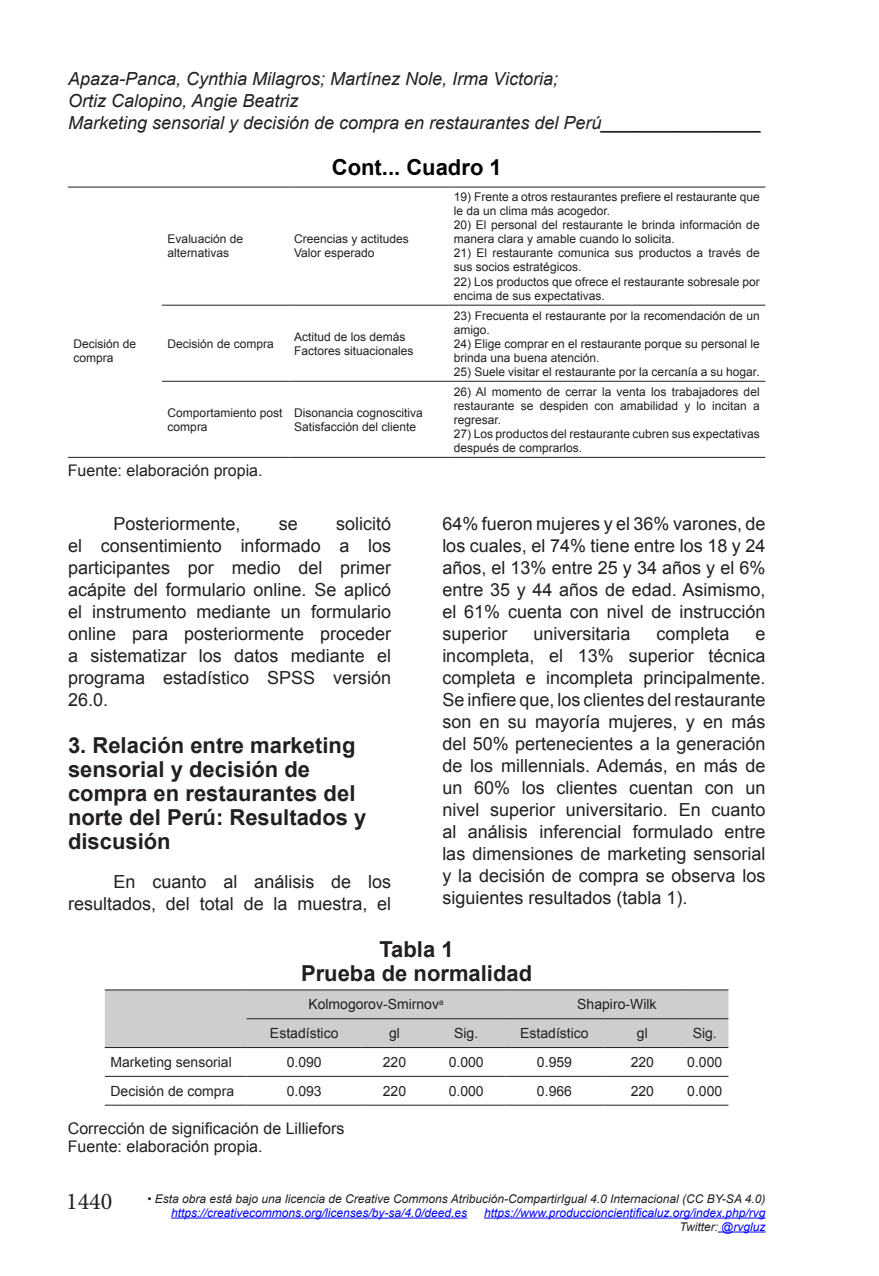
<style>
.page{position:relative;width:879px;height:1276px;background:#fff}
.page>*{position:absolute;margin:0;border:0;box-sizing:border-box;transform-origin:0 0}
.t1{font:24px "Minion Pro";color:#231f20}
.TITULO_1{font:700 22px/24px "Arial";color:#231f20}
.TITULOS_GRAFICOS_Y_T{font:700 22px "Arial";color:#231f20}
.TITULOS_GRAFICOS_Y_T-2{font:700 22px "Arial";color:#000}
.CONTENIDO{font:18px/22px "Arial";color:#231f20;text-align:justify}
.t2{font:italic 18px/21.6px "Arial";color:#231f20}
.fuente{font:16px "Arial";color:#231f20}
.t3{font:14px "Arial";color:#231f20}
.t4{font:12px/14px "Arial";color:#231f20}
.t5{font:italic 12px/14px "Arial";color:#00f;text-align:right}
.t6{font:italic 12px "Arial";color:#231f20}
.s1{color:#231f20}
</style>
<div class="page">
<hr style="left:171px;top:1217px;width:296px;height:1px;background:#00f">
<hr style="left:484px;top:1217px;width:281px;height:1px;background:#00f">
<hr style="left:718px;top:1231px;width:47px;height:1px;background:#00f">
<hr style="left:68px;top:187px;width:94px;height:1px;background:#231f20">
<hr style="left:68px;top:457px;width:94px;height:1px;background:#231f20">
<hr style="left:162px;top:187px;width:126px;height:1px;background:#231f20">
<hr style="left:288px;top:187px;width:160px;height:1px;background:#231f20">
<hr style="left:448px;top:187px;width:317px;height:1px;background:#231f20">
<hr style="left:162px;top:305px;width:126px;height:1px;background:#231f20">
<hr style="left:288px;top:305px;width:160px;height:1px;background:#231f20">
<hr style="left:448px;top:305px;width:317px;height:1px;background:#231f20">
<hr style="left:162px;top:381px;width:126px;height:1px;background:#231f20">
<hr style="left:288px;top:381px;width:160px;height:1px;background:#231f20">
<hr style="left:448px;top:381px;width:317px;height:1px;background:#231f20">
<hr style="left:162px;top:457px;width:126px;height:1px;background:#231f20">
<hr style="left:288px;top:457px;width:160px;height:1px;background:#231f20">
<hr style="left:448px;top:457px;width:317px;height:1px;background:#231f20">
<div style="left:105px;top:990px;width:623px;height:57px;background:#cdced0"></div>
<hr style="left:105px;top:989px;width:142px;height:1px;background:#231f20">
<hr style="left:247px;top:989px;width:115px;height:1px;background:#231f20">
<hr style="left:362px;top:989px;width:65px;height:1px;background:#231f20">
<hr style="left:427px;top:989px;width:78px;height:1px;background:#231f20">
<hr style="left:505px;top:989px;width:98px;height:1px;background:#231f20">
<hr style="left:603px;top:989px;width:78px;height:1px;background:#231f20">
<hr style="left:681px;top:989px;width:47px;height:1px;background:#231f20">
<hr style="left:247px;top:1018px;width:115px;height:1px;background:#231f20">
<hr style="left:362px;top:1018px;width:65px;height:1px;background:#231f20">
<hr style="left:427px;top:1018px;width:78px;height:1px;background:#231f20">
<hr style="left:505px;top:1018px;width:98px;height:1px;background:#231f20">
<hr style="left:603px;top:1018px;width:78px;height:1px;background:#231f20">
<hr style="left:681px;top:1018px;width:47px;height:1px;background:#231f20">
<hr style="left:105px;top:1047px;width:142px;height:1px;background:#231f20">
<hr style="left:247px;top:1047px;width:115px;height:1px;background:#231f20">
<hr style="left:362px;top:1047px;width:65px;height:1px;background:#231f20">
<hr style="left:427px;top:1047px;width:78px;height:1px;background:#231f20">
<hr style="left:505px;top:1047px;width:98px;height:1px;background:#231f20">
<hr style="left:603px;top:1047px;width:78px;height:1px;background:#231f20">
<hr style="left:681px;top:1047px;width:47px;height:1px;background:#231f20">
<hr style="left:105px;top:1076px;width:142px;height:1px;background:#231f20">
<hr style="left:247px;top:1076px;width:115px;height:1px;background:#231f20">
<hr style="left:362px;top:1076px;width:65px;height:1px;background:#231f20">
<hr style="left:427px;top:1076px;width:78px;height:1px;background:#231f20">
<hr style="left:505px;top:1076px;width:98px;height:1px;background:#231f20">
<hr style="left:603px;top:1076px;width:78px;height:1px;background:#231f20">
<hr style="left:681px;top:1076px;width:47px;height:1px;background:#231f20">
<hr style="left:105px;top:1104px;width:142px;height:1px;background:#231f20">
<hr style="left:247px;top:1104px;width:115px;height:1px;background:#231f20">
<hr style="left:362px;top:1104px;width:65px;height:1px;background:#231f20">
<hr style="left:427px;top:1104px;width:78px;height:1px;background:#231f20">
<hr style="left:505px;top:1104px;width:98px;height:1px;background:#231f20">
<hr style="left:603px;top:1104px;width:78px;height:1px;background:#231f20">
<hr style="left:681px;top:1104px;width:47px;height:1px;background:#231f20">
<p class="t2" style="left:68px;top:69px;width:695px">Apaza-Panca, Cynthia Milagros; Martínez Nole, Irma Victoria;<br>Ortiz Calopino, Angie Beatriz<br>Marketing sensorial y decisión de compra en restaurantes del Perú________________</p>
<p class="TITULOS_GRAFICOS_Y_T-2" style="left:332px;top:152px;width:171px">Cont... Cuadro 1</p>
<p class="t4" style="left:73px;top:336px;width:64px">Decisión de compra</p>
<p class="t4" style="left:168px;top:232px;width:77px">Evaluación de alternativas</p>
<p class="t4" style="left:294px;top:232px;width:116px">Creencias y actitudes</p>
<p class="t4" style="left:294px;top:246px;width:82px">Valor esperado</p>
<p class="t4" style="left:168px;top:336px;width:108px">Decisión de compra</p>
<p class="t4" style="left:294px;top:329px;width:113px">Actitud de los demás</p>
<p class="t4" style="left:294px;top:343px;width:121px">Factores situacionales</p>
<p class="t4" style="left:168px;top:405px;width:116px">Comportamiento post compra</p>
<p class="t4" style="left:294px;top:405px;width:130px">Disonancia cognoscitiva</p>
<p class="t4" style="left:294px;top:419px;width:124px">Satisfacción del cliente</p>
<p class="fuente" style="left:68px;top:460px;width:196px">Fuente: elaboración propia.</p>
<p class="t4" style="left:454px;top:190px;width:307px">19) Frente a otros restaurantes prefiere el restaurante que le da un clima más acogedor.</p>
<p class="t4" style="left:454px;top:218px;width:307px">20) El personal del restaurante le brinda información de manera clara y amable cuando lo solicita.</p>
<p class="t4" style="left:454px;top:246px;width:307px">21) El restaurante comunica sus productos a través de sus socios estratégicos.</p>
<p class="t4" style="left:454px;top:274px;width:307px">22) Los productos que ofrece el restaurante sobresale por encima de sus expectativas.</p>
<p class="t4" style="left:454px;top:308px;width:307px">23) Frecuenta el restaurante por la recomendación de un amigo.</p>
<p class="t4" style="left:454px;top:336px;width:307px">24) Elige comprar en el restaurante porque su personal le brinda una buena atención.</p>
<p class="t4" style="left:454px;top:364px;width:307px">25) Suele visitar el restaurante por la cercanía a su hogar.</p>
<p class="t4" style="left:454px;top:384px;width:307px;text-align:justify">26) Al momento de cerrar la venta los trabajadores del restaurante se despiden con amabilidad y lo incitan a regresar.</p>
<p class="t4" style="left:454px;top:426px;width:307px">27) Los productos del restaurante cubren sus expectativas después de comprarlos.</p>
<p class="CONTENIDO" style="left:442px;top:512px;width:325px">64% fueron mujeres y el 36% varones, de los cuales, el 74% tiene entre los 18 y 24 años, el 13% entre 25 y 34 años y el 6% entre 35 y 44 años de edad. Asimismo, el 61% cuenta con nivel de instrucción superior</p>
<p class="CONTENIDO" style="left:68px;top:512px;width:325px;text-indent:268px">solicitó el consentimiento informado a los participantes por medio del primer acápite del formulario online. Se aplicó el instrumento mediante un formulario online para posteriormente proceder a sistematizar los datos mediante el programa estadístico SPSS versión 26.0.</p>
<p class="TITULO_1" style="left:68px;top:733px;width:300px">3. Relación entre marketing sensorial y decisión de compra en restaurantes del norte del Perú: Resultados y discusión</p>
<p class="CONTENIDO" style="left:68px;top:870px;width:325px;text-align:right">En cuanto al análisis de los resultados, del total de la muestra, el</p>
<p class="CONTENIDO" style="left:113px;top:512px;width:129px">Posteriormente,</p>
<p class="CONTENIDO" style="left:279px;top:512px;width:21px">se</p>
<p class="CONTENIDO" style="left:533px;top:622px;width:99px">universitaria</p>
<p class="CONTENIDO" style="left:656px;top:622px;width:75px">completa</p>
<p class="CONTENIDO" style="left:442px;top:622px;width:325px;text-indent:313px">e incompleta, el 13% superior técnica completa e incompleta principalmente.<br>Se infiere que, los clientes del restaurante son en su mayoría mujeres, y en más del 50% pertenecientes a la generación de los millennials. Además, en más de un 60% los clientes cuentan con un nivel superior universitario. En cuanto al análisis inferencial formulado entre las dimensiones de marketing sensorial y la decisión de compra se observa los siguientes resultados (tabla 1).</p>
<p class="TITULOS_GRAFICOS_Y_T" style="left:379px;top:935px;width:76px">Tabla 1</p>
<p class="TITULOS_GRAFICOS_Y_T" style="left:301px;top:959px;width:233px">Prueba de normalidad</p>
<p class="t3" style="left:308px;top:995px;width:137px">Kolmogorov-Smirnov<sup>a</sup></p>
<p class="t3" style="left:577px;top:995px;width:81px">Shapiro-Wilk</p>
<p class="t3" style="left:270px;top:1024px;width:70px">Estadístico</p>
<p class="t3" style="left:389px;top:1024px;width:12px">gl</p>
<p class="t3" style="left:454px;top:1024px;width:26px">Sig.</p>
<p class="t3" style="left:520px;top:1024px;width:70px">Estadístico</p>
<p class="t3" style="left:637px;top:1024px;width:12px">gl</p>
<p class="t3" style="left:693px;top:1024px;width:26px">Sig.</p>
<p class="t3" style="left:110px;top:1053px;width:123px">Marketing sensorial</p>
<p class="t3" style="left:287px;top:1053px;width:37px">0.090</p>
<p class="t3" style="left:383px;top:1053px;width:25px">220</p>
<p class="t3" style="left:449px;top:1053px;width:37px">0.000</p>
<p class="t3" style="left:537px;top:1053px;width:37px">0.959</p>
<p class="t3" style="left:631px;top:1053px;width:25px">220</p>
<p class="t3" style="left:687px;top:1053px;width:37px">0.000</p>
<p class="t3" style="left:110px;top:1081px;width:125px">Decisión de compra</p>
<p class="t3" style="left:287px;top:1081px;width:37px">0.093</p>
<p class="t3" style="left:383px;top:1081px;width:25px">220</p>
<p class="t3" style="left:449px;top:1081px;width:37px">0.000</p>
<p class="t3" style="left:537px;top:1081px;width:37px">0.966</p>
<p class="t3" style="left:631px;top:1081px;width:25px">220</p>
<p class="t3" style="left:687px;top:1081px;width:37px">0.000</p>
<p class="fuente" style="left:68px;top:1117px;width:278px">Corrección de significación de Lilliefors</p>
<p class="fuente" style="left:68px;top:1135px;width:196px">Fuente: elaboración propia.</p>
<h1 class="t1" style="left:66px;top:1185px;width:48px">1440</h1>
<p class="t6" style="left:147px;top:1190px;width:620px">• Esta obra está bajo una licencia de Creative Commons Atribución-CompartirIgual 4.0 Internacional (CC BY-SA 4.0)</p>
<p class="t5" style="left:171px;top:1205px;width:298px">https://creativecommons.org/licenses/by-sa/4.0/deed.es</p>
<p class="t5" style="left:484px;top:1205px;width:283px">https://www.produccioncientificaluz.org/index.php/rvg<br><span class="s1">Twitter:</span> @rvgluz</p>
</div>
